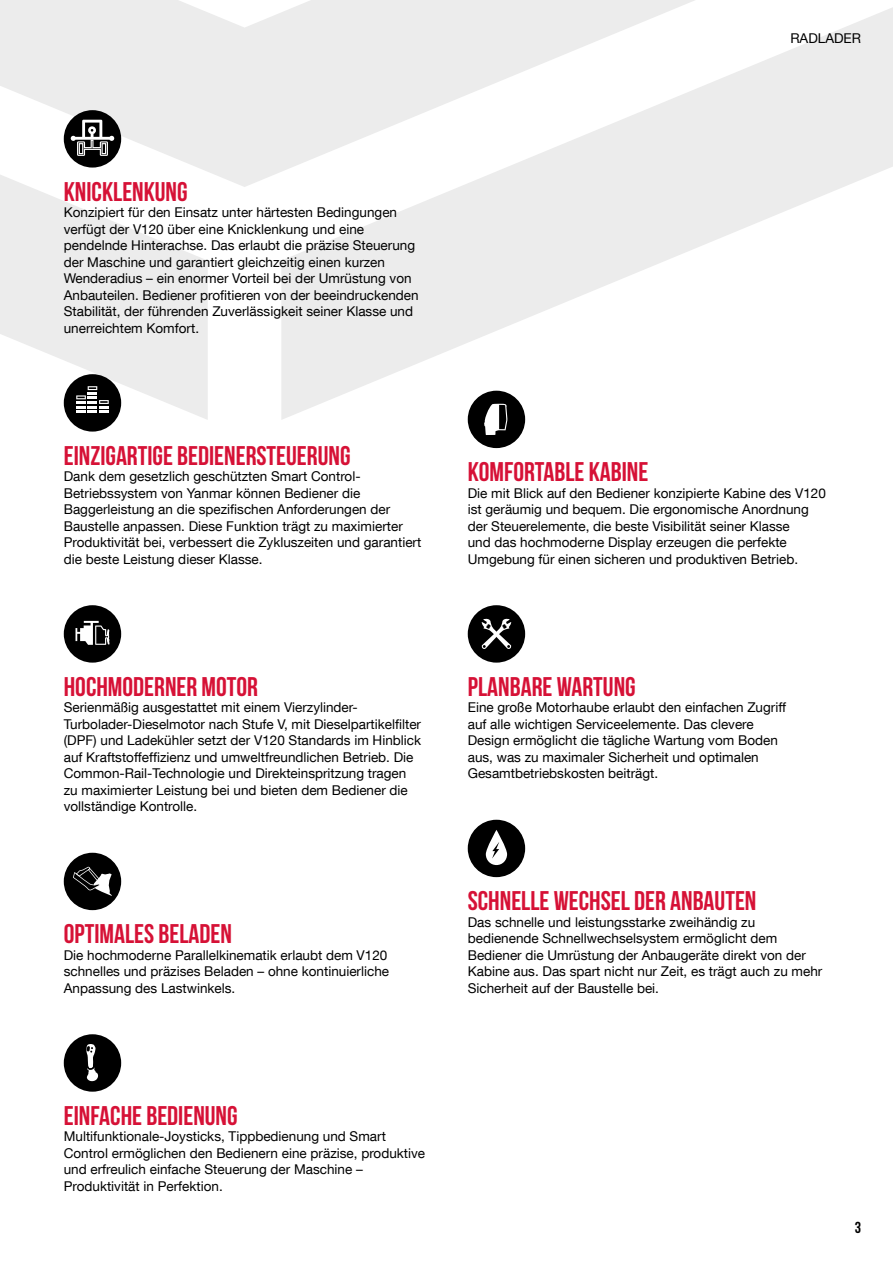
<style>
.page{position:relative;width:893px;height:1263px;background:#fff}
.page>*{position:absolute;margin:0;border:0;box-sizing:border-box;transform-origin:0 0}
.t1{font:700 27px "Bebas Neue";color:#d61136}
.t2{font:15.9px "Bebas Neue";color:#000}
.t3{font:13.5px/16.5px "Helvetica Neue LT Com";color:#000}
</style>
<div class="page">
<svg style="left:281px;top:7px;width:612px;height:413px"></svg>
<svg style="left:0;top:0;width:696px;height:187px;fill:#ececec"></svg>
<svg style="left:0;top:174px;width:208px;height:246px;fill:#ececec"></svg>
<div style="left:64px;top:110px;width:57px;height:58px;background:#000;border-radius:50%"></div>
<svg style="left:71px;top:120px;width:43px;height:36px"></svg>
<div style="left:64px;top:374px;width:57px;height:58px;background:#000;border-radius:50%"></div>
<svg style="left:76px;top:386px;width:33px;height:27px"></svg>
<div style="left:64px;top:605px;width:57px;height:58px;background:#000;border-radius:50%"></div>
<svg style="left:76px;top:621px;width:34px;height:24px"></svg>
<div style="left:64px;top:853px;width:57px;height:57px;background:#000;border-radius:50%"></div>
<svg style="left:73px;top:866px;width:39px;height:30px"></svg>
<div style="left:64px;top:1034px;width:57px;height:58px;background:#000;border-radius:50%"></div>
<svg style="left:86px;top:1044px;width:13px;height:38px"></svg>
<div style="left:468px;top:391px;width:57px;height:57px;background:#000;border-radius:50%"></div>
<svg style="left:484px;top:404px;width:23px;height:31px"></svg>
<div style="left:468px;top:605px;width:57px;height:58px;background:#000;border-radius:50%"></div>
<svg style="left:481px;top:618px;width:30px;height:31px"></svg>
<div style="left:468px;top:820px;width:57px;height:57px;background:#000;border-radius:50%"></div>
<svg style="left:486px;top:830px;width:21px;height:35px"></svg>
<p class="t3" style="left:790px;top:29px;width:72px">RADLADER</p>
<h1 class="t1" style="left:64px;top:176px;width:125px">KNICKLENKUNG</h1>
<p class="t3" style="left:64px;top:204px;width:356px">Konzipiert für den Einsatz unter härtesten Bedingungen verfügt der V120 über eine Knicklenkung und eine pendelnde Hinterachse. Das erlaubt die präzise Steuerung der Maschine und garantiert gleichzeitig einen kurzen Wenderadius – ein enormer Vorteil bei der Umrüstung von Anbauteilen. Bediener profitieren von der beeindruckenden Stabilität, der führenden Zuverlässigkeit seiner Klasse und unerreichtem Komfort.</p>
<h1 class="t1" style="left:64px;top:440px;width:288px">EINZIGARTIGE BEDIENERSTEUERUNG</h1>
<p class="t3" style="left:64px;top:468px;width:359px">Dank dem gesetzlich geschützten Smart Control-Betriebssystem von Yanmar können Bediener die Baggerleistung an die spezifischen Anforderungen der Baustelle anpassen. Diese Funktion trägt zu maximierter Produktivität bei, verbessert die Zykluszeiten und garantiert die beste Leistung dieser Klasse.</p>
<h1 class="t1" style="left:468px;top:457px;width:182px">KOMFORTABLE KABINE</h1>
<p class="t3" style="left:468px;top:484px;width:360px">Die mit Blick auf den Bediener konzipierte Kabine des V120 ist geräumig und bequem. Die ergonomische Anordnung der Steuerelemente, die beste Visibilität seiner Klasse<br>und das hochmoderne Display erzeugen die perfekte Umgebung für einen sicheren und produktiven Betrieb.</p>
<h1 class="t1" style="left:64px;top:671px;width:196px">HOCHMODERNER MOTOR</h1>
<p class="t3" style="left:64px;top:699px;width:359px">Serienmäßig ausgestattet mit einem Vierzylinder-Turbolader-Dieselmotor nach Stufe V, mit Dieselpartikelfilter (DPF) und Ladekühler setzt der V120 Standards im Hinblick auf Kraftstoffeffizienz und umweltfreundlichen Betrieb. Die Common-Rail-Technologie und Direkteinspritzung tragen zu maximierter Leistung bei und bieten dem Bediener die vollständige Kontrolle.</p>
<h1 class="t1" style="left:64px;top:919px;width:170px">OPTIMALES BELADEN</h1>
<p class="t3" style="left:64px;top:946px;width:327px">Die hochmoderne Parallelkinematik erlaubt dem V120 schnelles und präzises Beladen – ohne kontinuierliche<br>Anpassung des Lastwinkels.</p>
<h1 class="t1" style="left:468px;top:671px;width:169px">PLANBARE WARTUNG</h1>
<p class="t3" style="left:468px;top:699px;width:320px">Eine große Motorhaube erlaubt den einfachen Zugriff auf alle wichtigen Serviceelemente. Das clevere Design ermöglicht die tägliche Wartung vom Boden aus, was zu maximaler Sicherheit und optimalen Gesamtbetriebskosten beiträgt.</p>
<h1 class="t1" style="left:468px;top:886px;width:290px">SCHNELLE WECHSEL DER ANBAUTEN</h1>
<p class="t3" style="left:468px;top:913px;width:356px">Das schnelle und leistungsstarke zweihändig zu bedienende Schnellwechselsystem ermöglicht dem Bediener die Umrüstung der Anbaugeräte direkt von der Kabine aus. Das spart nicht nur Zeit, es trägt auch zu mehr Sicherheit auf der Baustelle bei.</p>
<h1 class="t1" style="left:64px;top:1100px;width:175px">EINFACHE BEDIENUNG</h1>
<p class="t3" style="left:64px;top:1128px;width:363px">Multifunktionale-Joysticks, Tippbedienung und Smart Control ermöglichen den Bedienern eine präzise, produktive und erfreulich einfache Steuerung der Maschine – Produktivität in Perfektion.</p>
<p class="t2" style="left:855px;top:1218px;width:8px">3</p>
</div>
